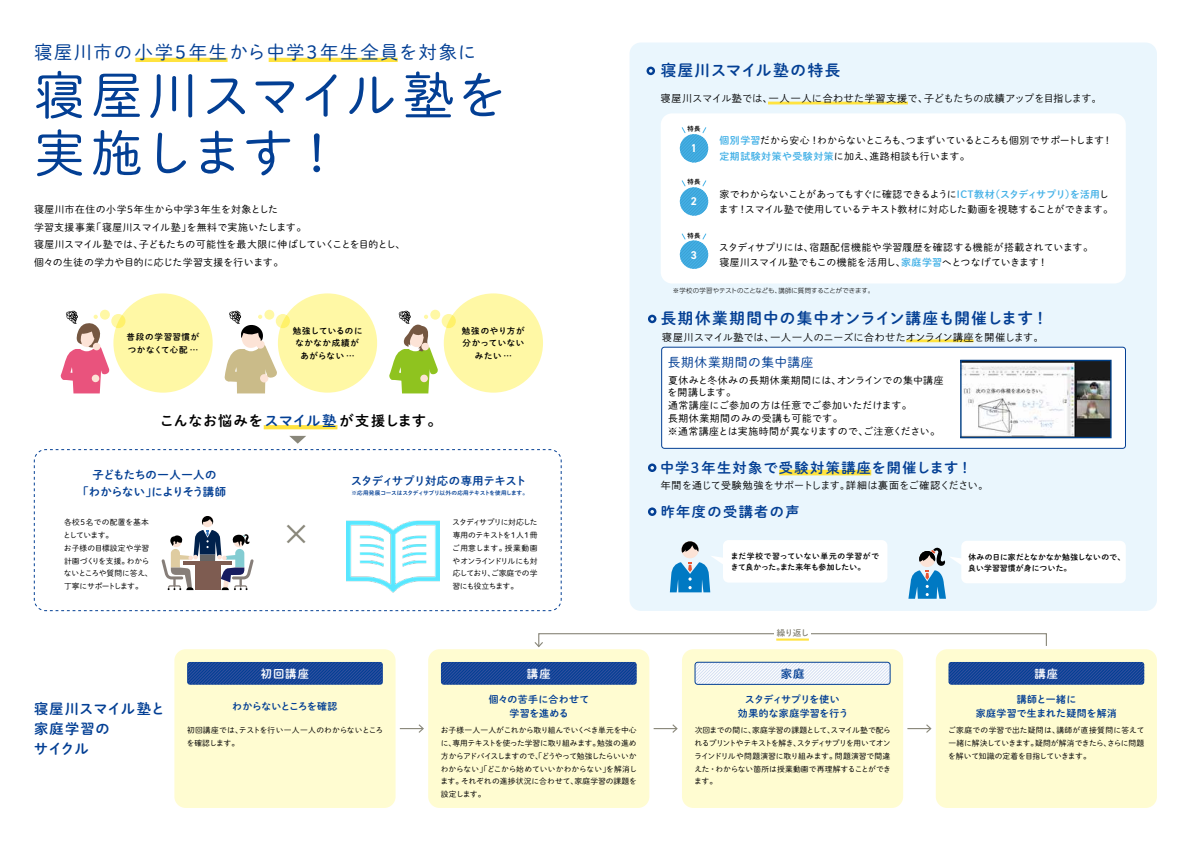
<style>
.page{position:relative;width:1191px;height:842px;background:#fff}
.page>*{position:absolute;margin:0;border:0;box-sizing:border-box;transform-origin:0 0}
.t1{font:51px/58.1px "DNP Shuei M Go Std L";letter-spacing:.015em;color:#033f94}
.t2{font:36.9px "DNP Shuei Go Kin Std L";color:#89877a}
.t3{font:18.4px "DNP Shuei M Go Std L";letter-spacing:.095em;color:#033f94}
.t4{font:15.6px "DNP Shuei M Go Std B";letter-spacing:.065em;color:#033f94}
.t5{font:15.6px "DNP Shuei M Go Std B";letter-spacing:.095em;color:#033f94}
.t6{font:14.2px "DNP Shuei M Go Std B";letter-spacing:.1em;color:#033f94}
.t7{font:14.2px "DNP Shuei M Go Std B";letter-spacing:.045em;color:#000}
.t8{font:14.2px/19.8px "DNP Shuei M Go Std B";letter-spacing:.01em;color:#033f94}
.t9{font:12.8px "DNP Shuei M Go Std L";letter-spacing:.05em;color:#033f94}
.t10{font:11.3px/17px "DNP Shuei M Go Std B";letter-spacing:-.035em;color:#033f94;text-align:center}
.t11{font:11.3px "DNP Shuei M Go Std B";letter-spacing:.1em;color:#fff}
.t12{font:700 11.3px "DIN2014";color:#fff}
.t13{font:9.9px/17.7px "DNP Shuei M Go Std L";letter-spacing:.01em;color:#000}
.t14{font:9.9px/12.8px "DNP Shuei M Go Std L";letter-spacing:.035em;color:#000}
.t15{font:9.9px/15.2px "DNP Shuei M Go Std L";letter-spacing:-.045em;color:#000}
.t16{font:9.9px "DNP Shuei Go Kin Std L";letter-spacing:.03em;color:#000}
.t17{font:9.9px/15.2px "DNP Shuei M Go Std L";letter-spacing:-.03em;color:#000}
.t18{font:9.9px/14.2px "DNP Shuei M Go Std B";letter-spacing:.01em;color:#033f94;text-align:center}
.t19{font:9.9px "DNP Shuei Go Kin Std L";letter-spacing:.05em;color:#000}
.t20{font:9.9px "DNP Shuei M Go Std B";letter-spacing:-.04em;color:#033f94}
.t21{font:8.5px/12.8px "DNP Shuei M Go Std B";letter-spacing:.065em;color:#000;text-align:center}
.t22{font:8.5px/12.8px "DNP Shuei M Go Std B";letter-spacing:.035em;color:#000;text-align:center}
.t23{font:8.5px "DNP Shuei M Go Std B";color:#89877a}
.t24{font:7.8px/12.8px "DNP Shuei M Go Std L";letter-spacing:-.015em;color:#000;text-align:justify}
.t25{font:7.8px/11.3px "DNP Shuei M Go Std B";letter-spacing:.02em;color:#000}
.t26{font:7.8px/12.8px "DNP Shuei M Go Std L";letter-spacing:.01em;color:#000}
.t27{font:300 6.4px "UD Shin Go Pr 6 N";color:#000}
.t28{font:6.4px "DNP Shuei M Go Std B";color:#000}
.t29{font:5.7px "DNP Shuei M Go Std B";letter-spacing:-.035em;color:#033f94}
.s1{color:#033f94}
.s2{font-family:"DNP Shuei M Go Std B";color:#46b2e7}
</style>
<div class="page">
<div style="left:629px;top:43px;width:528px;height:568px;background:#eaf6fd;border-radius:11px"></div>
<hr style="left:135px;top:58px;width:92px;height:4px;background:#ffe33f">
<hr style="left:269px;top:58px;width:129px;height:4px;background:#ffe33f">
<svg style="left:264px;top:425px;width:73px;height:4px"></svg>
<svg style="left:34px;top:449px;width:528px;height:162px"></svg>
<div style="left:660px;top:113px;width:465px;height:170px;background:#fff;border-radius:11px"></div>
<div style="left:113px;top:293px;width:100px;height:100px;background:#fff8a5;border-radius:50%"></div>
<svg style="left:111px;top:314px;width:14px;height:14px"></svg>
<div style="left:444px;top:293px;width:99px;height:100px;background:#fff8a5;border-radius:50%"></div>
<svg style="left:441px;top:314px;width:15px;height:14px"></svg>
<div style="left:278px;top:293px;width:99px;height:100px;background:#fff8a5;border-radius:50%"></div>
<svg style="left:276px;top:314px;width:14px;height:14px"></svg>
<div style="left:174px;top:649px;width:221px;height:159px;background:#fffcd1;border-radius:11px"></div>
<svg style="left:187px;top:662px;width:196px;height:23px;background:#1c4899"></svg>
<div style="left:428px;top:649px;width:221px;height:159px;background:#fffcd1;border-radius:11px"></div>
<svg style="left:441px;top:662px;width:195px;height:23px;background:#1b4899"></svg>
<div style="left:935px;top:649px;width:222px;height:159px;background:#fffcd1;border-radius:11px"></div>
<svg style="left:948px;top:662px;width:196px;height:23px;background:#1c4999"></svg>
<div style="left:682px;top:649px;width:221px;height:159px;background:#fffcd1;border-radius:11px"></div>
<svg style="left:696px;top:662px;width:194px;height:21px;background:#eaeff8"></svg>
<div style="left:694px;top:662px;width:196px;height:23px;border:1px solid #033f94;border-radius:3px"></div>
<svg style="left:400px;top:724px;width:24px;height:9px"></svg>
<svg style="left:653px;top:724px;width:25px;height:9px"></svg>
<svg style="left:907px;top:724px;width:25px;height:9px"></svg>
<svg style="left:534px;top:633px;width:513px;height:15px"></svg>
<div style="left:774px;top:629px;width:37px;height:8px;background:#fff"></div>
<hr style="left:776px;top:638px;width:33px;height:3px;background:#ffe33f">
<div style="left:779px;top:470px;width:92px;height:5px;background:#ffe33f"></div>
<hr style="left:768px;top:102px;width:140px;height:2px;background:#ffe33f">
<svg style="left:680px;top:127px;width:28px;height:35px"></svg>
<svg style="left:680px;top:180px;width:28px;height:36px"></svg>
<svg style="left:680px;top:233px;width:28px;height:36px"></svg>
<div style="left:661px;top:347px;width:464px;height:101px;background:#fff;border-radius:3px"></div>
<div style="left:661px;top:347px;width:464px;height:102px;border:1px solid #033f94;border-radius:3px"></div>
<img style="left:962px;top:362px;width:147px;height:74px">
<div style="left:960px;top:360px;width:151px;height:78px;border:1px solid #003e84"></div>
<hr style="left:906px;top:339px;width:67px;height:3px;background:#ffe33f">
<div style="left:961px;top:541px;width:164px;height:42px;background:#fff;border-radius:6px"></div>
<svg style="left:908px;top:544px;width:54px;height:55px"></svg>
<div style="left:723px;top:540px;width:164px;height:43px;background:#fff;border-radius:6px"></div>
<svg style="left:670px;top:541px;width:53px;height:51px"></svg>
<svg style="left:646px;top:67px;width:9px;height:8px"></svg>
<svg style="left:649px;top:69px;width:3px;height:4px"></svg>
<div style="left:648px;top:315px;width:8px;height:8px;background:#033f94;border-radius:50%"></div>
<svg style="left:650px;top:317px;width:4px;height:4px"></svg>
<svg style="left:648px;top:507px;width:8px;height:9px"></svg>
<svg style="left:650px;top:510px;width:4px;height:3px"></svg>
<svg style="left:648px;top:463px;width:8px;height:9px"></svg>
<svg style="left:650px;top:466px;width:4px;height:3px"></svg>
<img style="left:346px;top:513px;width:93px;height:84px">
<svg style="left:161px;top:516px;width:93px;height:74px"></svg>
<svg style="left:48px;top:436px;width:497px;height:14px"></svg>
<svg style="left:60px;top:310px;width:50px;height:83px"></svg>
<svg style="left:224px;top:310px;width:55px;height:83px"></svg>
<svg style="left:389px;top:310px;width:50px;height:83px"></svg>
<h3 class="t3" style="left:34px;top:38px;width:444px">寝屋川市の小学5年生から中学3年生全員を対象に</h3>
<h1 class="t1" style="left:34px;top:64px;width:475px">寝屋川スマイル塾を実施します！</h1>
<p class="t13" style="left:34px;top:200px;width:373px">寝屋川市在住の小学5年生から中学3年生を対象とした<br>学習支援事業「寝屋川スマイル塾」を無料で実施いたします。<br>寝屋川スマイル塾では、子どもたちの可能性を最大限に伸ばしていくことを目的とし、個々の生徒の学力や目的に応じた学習支援を行います。</p>
<p class="t21" style="left:127px;top:330px;width:74px;text-align:left">普段の学習習慣がつかなくて心配 …</p>
<p class="t22" style="left:293px;top:324px;width:71px">勉強しているのになかなか成績があがらない …</p>
<h3 class="t7" style="left:160px;top:410px;width:283px">こんなお悩みを<span class="s1">スマイル塾</span>が支援します。</h3>
<p class="t21" style="left:462px;top:324px;width:64px">勉強のやり方が分かっていないみたい …</p>
<h3 class="t10" style="left:77px;top:466px;width:150px">子どもたちの一人一人の<br>「わからない」によりそう講師</h3>
<p class="t24" style="left:63px;top:516px;width:91px;text-align:left">各校5名での配置を基本としています。<br>お子様の目標設定や学習計画づくりを支援。わからないところや質問に答え、丁寧にサポートします。</p>
<h2 class="t2" style="left:278px;top:510px;width:38px">×</h2>
<h3 class="t11" style="left:261px;top:665px;width:50px">初回講座</h3>
<h3 class="t10" style="left:351px;top:472px;width:177px">スタディサプリ対応の専用テキスト</h3>
<p class="t29" style="left:351px;top:488px;width:178px">※応用発展コースはスタディサプリ以外の応用テキストを使用します。</p>
<p class="t24" style="left:452px;top:516px;width:87px">スタディサプリに対応した専用のテキストを1人1冊ご用意します。授業動画やオンラインドリルにも対応しており、ご家庭での学習にも役立ちます。</p>
<h3 class="t11" style="left:527px;top:665px;width:25px">講座</h3>
<h3 class="t8" style="left:34px;top:698px;width:132px">寝屋川スマイル塾と家庭学習の<br>サイクル</h3>
<p class="t20" style="left:232px;top:699px;width:107px">わからないところを確認</p>
<p class="t26" style="left:187px;top:724px;width:198px">初回講座では、テストを行い一人一人のわからないところを確認します。</p>
<p class="t18" style="left:489px;top:691px;width:102px">個々の苦手に合わせて学習を進める</p>
<p class="t24" style="left:440px;top:724px;width:198px">お子様一人一人がこれから取り組んでいくべき単元を中心に、専用テキストを使った学習に取り組みます。勉強の進め方からアドバイスしますので、「どうやって勉強したらいいかわからない」「どこから始めていいかわからない」を解消します。それぞれの進捗状況に合わせて、家庭学習の課題を設定します。</p>
<h3 class="t5" style="left:660px;top:59px;width:181px">寝屋川スマイル塾の特長</h3>
<p class="t19" style="left:660px;top:91px;width:442px">寝屋川スマイル塾では、一人一人に合わせた学習支援で、子どもたちの成績アップを目指します。</p>
<p class="t17" style="left:719px;top:133px;width:394px"><span class="s2">個別学習</span>だから安心！わからないところも、つまずいているところも個別でサポートします！<span class="s2">定期試験対策や受験対策</span>に加え、進路相談も行います。</p>
<p class="t28" style="left:687px;top:124px;width:14px">特長</p>
<h3 class="t12" style="left:691px;top:141px;width:8px">1</h3>
<p class="t28" style="left:687px;top:177px;width:14px">特長</p>
<h3 class="t12" style="left:691px;top:194px;width:8px">2</h3>
<p class="t28" style="left:687px;top:230px;width:14px">特長</p>
<h3 class="t12" style="left:691px;top:247px;width:8px">3</h3>
<p class="t15" style="left:719px;top:186px;width:396px">家でわからないことがあってもすぐに確認できるように<span class="s2">ICT教材（スタディサプリ）を活用</span>します！スマイル塾で使用しているテキスト教材に対応した動画を視聴することができます。</p>
<p class="t13" style="left:719px;top:239px;width:375px;line-height:15.2px">スタディサプリには、宿題配信機能や学習履歴を確認する機能が搭載されています。寝屋川スマイル塾でもこの機能を活用し、<span class="s2">家庭学習</span>へとつなげていきます！</p>
<p class="t27" style="left:673px;top:286px;width:203px">※学校の学習やテストのことなども、講師に質問することができます。</p>
<h3 class="t4" style="left:660px;top:307px;width:389px">長期休業期間中の集中オンライン講座も開催します！</h3>
<p class="t16" style="left:662px;top:331px;width:383px">寝屋川スマイル塾では、一人一人のニーズに合わせたオンライン講座を開催します。</p>
<h3 class="t9" style="left:668px;top:352px;width:147px">長期休業期間の集中講座</h3>
<p class="t14" style="left:667px;top:373px;width:277px">夏休みと冬休みの長期休業期間には、オンラインでの集中講座を開講します。<br>通常講座にご参加の方は任意でご参加いただけます。<br>長期休業期間のみの受講も可能です。<br>※通常講座とは実施時間が異なりますので、ご注意ください。</p>
<h3 class="t6" style="left:660px;top:457px;width:313px">中学3年生対象で受験対策講座を開催します！</h3>
<p class="t16" style="left:660px;top:479px;width:329px">年間を通じて受験勉強をサポートします。詳細は裏面をご確認ください。</p>
<h3 class="t6" style="left:660px;top:501px;width:140px">昨年度の受講者の声</h3>
<p class="t25" style="left:731px;top:550px;width:150px">まだ学校で習っていない単元の学習ができて良かった。また来年も参加したい。</p>
<p class="t23" style="left:776px;top:627px;width:34px">繰り返し</p>
<h3 class="t10" style="left:780px;top:664px;width:25px">家庭</h3>
<p class="t18" style="left:738px;top:691px;width:112px">スタディサプリを使い<br>効果的な家庭学習を行う</p>
<p class="t24" style="left:694px;top:724px;width:198px">次回までの間に、家庭学習の課題として、スマイル塾で配られるプリントやテキストを解き、スタディサプリを用いてオンラインドリルや問題演習に取り組みます。問題演習で間違えた・わからない箇所は授業動画で再理解することができます。</p>
<p class="t25" style="left:968px;top:551px;width:159px">休みの日に家だとなかなか勉強しないので、良い学習習慣が身についた。</p>
<h3 class="t11" style="left:1034px;top:665px;width:25px">講座</h3>
<p class="t18" style="left:975px;top:691px;width:143px">講師と一緒に<br>家庭学習で生まれた疑問を解消</p>
<p class="t24" style="left:948px;top:724px;width:198px">ご家庭での学習で出た疑問は、講師が直接質問に答えて一緒に解決していきます。疑問が解消できたら、さらに問題を解いて知識の定着を目指していきます。</p>
</div>
